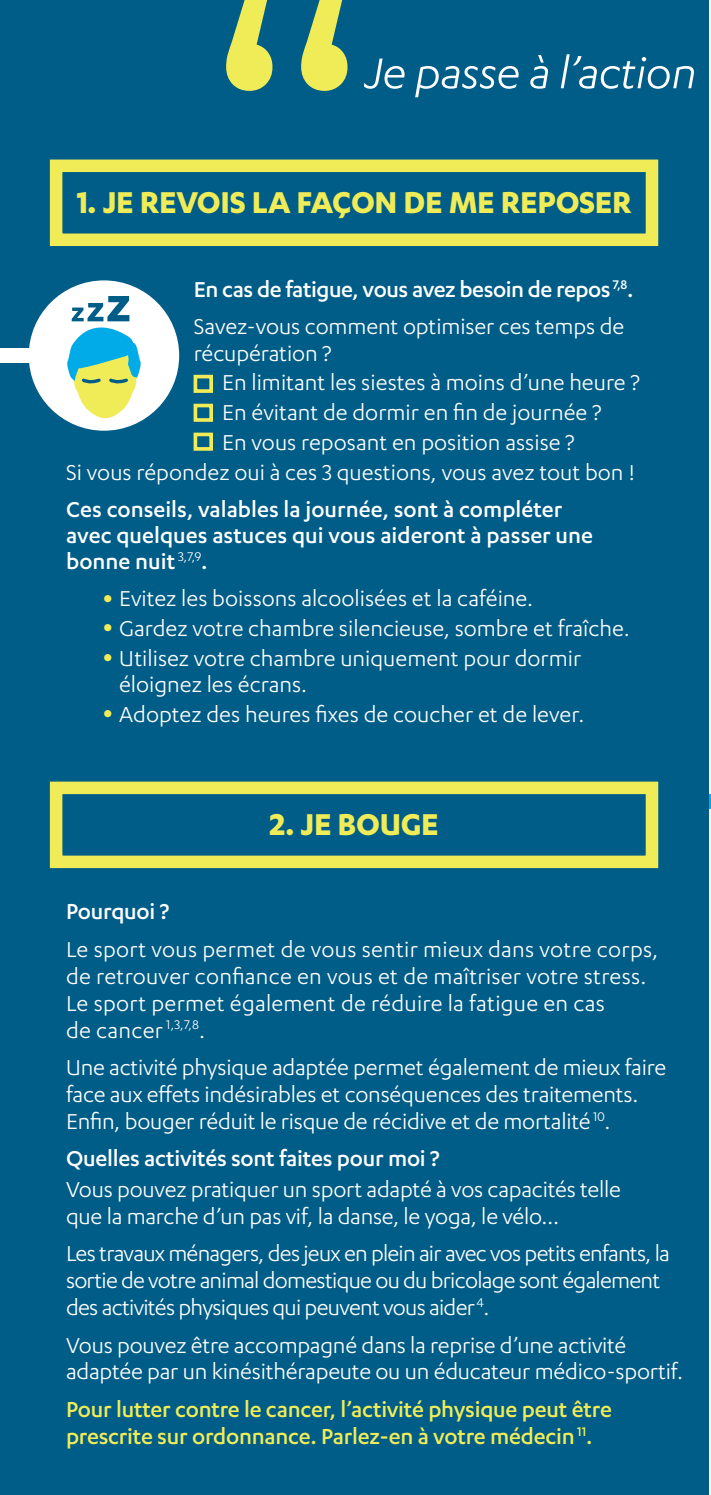
<style>
.page{position:relative;width:711px;height:1495px;background:#fff}
.page>*{position:absolute;margin:0;border:0;box-sizing:border-box;transform-origin:0 0}
.t1{font:441px "Montserrat";color:#f0ec58}
.t2{font:italic 50px "Karbon";letter-spacing:-.01em;color:#fff}
.t3{font:700 35px "Karbon";letter-spacing:-.01em;color:#f0ec58}
.t4{font:25px/27px "Karbon";letter-spacing:-.005em;color:#fff}
.t5{font:25px/27px "Karbon";letter-spacing:-.03em;color:#fff}
.t6{font:500 25px/26.2px "Karbon";color:#fff}
.t7{font:500 25px/27px "Karbon";letter-spacing:-.01em;color:#f0ec58}
.t8{font:500 25px "Karbon";letter-spacing:-.02em;color:#fff}
.s1{font-size:40px;color:#f0ec58}
</style>
<div class="page">
<div style="left:686px;top:794px;width:24px;height:14px;background:#005d87"></div>
<div style="left:0;top:0;width:708px;height:1494px;background:#005d87"></div>
<div style="left:50px;top:159px;width:607px;height:87px;border:12px solid #f0ec58"></div>
<div style="left:193px;top:375px;width:20px;height:18px;border:4px solid #f0ec58"></div>
<div style="left:193px;top:404px;width:20px;height:18px;border:4px solid #f0ec58"></div>
<div style="left:193px;top:432px;width:20px;height:19px;border:4px solid #f0ec58"></div>
<div style="left:29px;top:280px;width:150px;height:151px;background:#fff;border-radius:50%"></div>
<div style="left:0;top:348px;width:66px;height:15px;background:#fff"></div>
<svg style="left:67px;top:296px;width:74px;height:122px"></svg>
<div style="left:50px;top:781px;width:607px;height:87px;border:12px solid #f0ec58"></div>
<p class="t1" style="left:203px;top:-152px;width:170px">“</p>
<p class="t2" style="left:363px;top:46px;width:334px">Je passe à l’action</p>
<p class="t3" style="left:76px;top:182px;width:556px">1. JE REVOIS LA FAÇON DE ME REPOSER</p>
<p class="t8" style="left:194px;top:276px;width:441px">En cas de fatigue, vous avez besoin de repos <sup>7,8</sup>.</p>
<p class="t4" style="left:194px;top:313px;width:431px;line-height:26.2px">Savez-vous comment optimiser ces temps de récupération ?</p>
<p class="t4" style="left:222px;top:368px;width:419px">En limitant les siestes à moins d’une heure ?</p>
<p class="t4" style="left:222px;top:398px;width:381px">En évitant de dormir en fin de journée ?</p>
<p class="t4" style="left:222px;top:428px;width:354px">En vous reposant en position assise ?</p>
<p class="t4" style="left:66px;top:458px;width:570px">Si vous répondez oui à ces 3 questions, vous avez tout bon !</p>
<p class="t6" style="left:66px;top:495px;width:528px">Ces conseils, valables la journée, sont à compléter avec quelques astuces qui vous aideront à passer une bonne nuit <sup>3,7,9</sup>.</p>
<p class="t4" style="left:101px;top:584px;width:433px"><span class="s1">•</span> Evitez les boissons alcoolisées et la caféine.</p>
<p class="t4" style="left:101px;top:614px;width:529px"><span class="s1">•</span> Gardez votre chambre silencieuse, sombre et fraîche.</p>
<p class="t4" style="left:119px;top:644px;width:463px;line-height:26.2px;text-indent:-18px"><span class="s1">•</span> Utilisez votre chambre uniquement pour dormir éloignez les écrans.</p>
<p class="t4" style="left:101px;top:700px;width:484px"><span class="s1">•</span> Adoptez des heures fixes de coucher et de lever.</p>
<p class="t3" style="left:269px;top:804px;width:171px">2. JE BOUGE</p>
<p class="t6" style="left:66px;top:898px;width:105px">Pourquoi ?</p>
<p class="t4" style="left:66px;top:935px;width:593px">Le sport vous permet de vous sentir mieux dans votre corps, de retrouver confiance en vous et de maîtriser votre stress.<br>Le sport permet également de réduire la fatigue en cas<br>de cancer <sup>1,3,7,8</sup>.</p>
<p class="t4" style="left:66px;top:1053px;width:601px">Une activité physique adaptée permet également de mieux faire face aux effets indésirables et conséquences des traitements.<br>Enfin, bouger réduit le risque de récidive et de mortalité <sup>10</sup>.</p>
<p class="t6" style="left:66px;top:1145px;width:375px">Quelles activités sont faites pour moi ?</p>
<p class="t4" style="left:66px;top:1175px;width:556px">Vous pouvez pratiquer un sport adapté à vos capacités telle que la marche d’un pas vif, la danse, le yoga, le vélo…</p>
<p class="t5" style="left:66px;top:1239px;width:605px">Les travaux ménagers, des jeux en plein air avec vos petits enfants, la sortie de votre animal domestique ou du bricolage sont également des activités physiques qui peuvent vous aider <sup>4</sup>.</p>
<p class="t4" style="left:66px;top:1330px;width:618px">Vous pouvez être accompagné dans la reprise d’une activité adaptée par un kinésithérapeute ou un éducateur médico-sportif.</p>
<p class="t7" style="left:66px;top:1395px;width:547px">Pour lutter contre le cancer, l’activité physique peut être prescrite sur ordonnance. Parlez-en à votre médecin <sup>11</sup>.</p>
</div>
